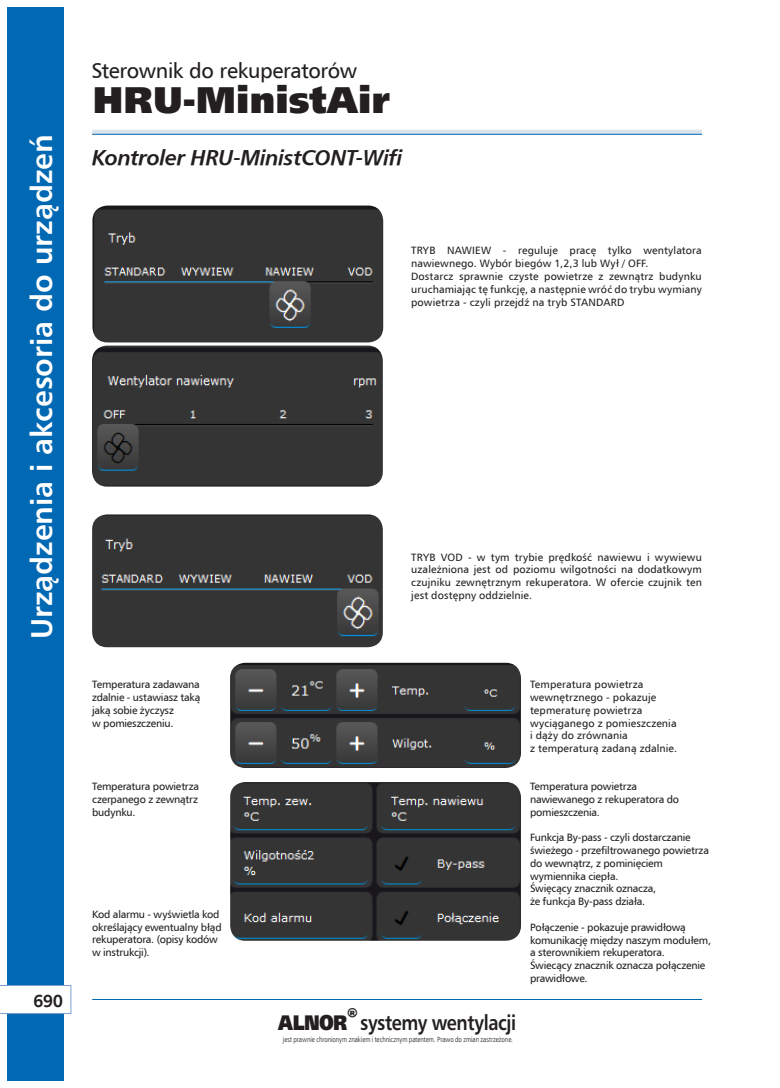
<style>
.page{position:relative;width:780px;height:1088px;background:#fff}
.page>*{position:absolute;margin:0;border:0;box-sizing:border-box;transform-origin:0 0}
.t1{font:37.5px "Humanist 777 TL Extra Black B";color:#231f20}
.t2{font:700 30px "Humanist 777 TL";color:#fff}
.t3{font:21.25px "Humanist 777 TL Bold Italic B";letter-spacing:-.02em;color:#231f20}
.t4{font:21.25px "Humanist 777 TL Roman B";letter-spacing:-.02em;color:#231f20}
.t5{font:700 21.25px "Humanist 777 TL";letter-spacing:-.025em;color:#231f20;scale:.85 1}
.t6{font:17.5px "Humanist 777 TL Bold B";color:#231f20}
.t7{font:10.62px/12.8px "Humanist 777 TL Roman B";letter-spacing:-.01em;color:#231f20}
.t8{font:10.62px/12.8px "Humanist 777 TL Roman B";letter-spacing:.01em;color:#231f20}
.t9{font:10.62px/12.8px "Humnst 777 EU Normal";letter-spacing:-.02em;color:#231f20;text-align:justify}
.t10{font:7.5px "Humnst 777 Lt Cn EU Normal";letter-spacing:-.01em;color:#231f20}
.s1{font-family:"Humanist 777 TL Extra Black B";font-weight:400}
</style>
<div class="page">
<div style="left:7px;top:7px;width:57px;height:1074px;background:#0168b3"></div>
<svg style="left:92px;top:130px;width:610px;height:4px;fill:#d9e3ed"></svg>
<hr style="left:92px;top:134px;width:610px;height:1px;background:#0168b3">
<hr style="left:92px;top:999px;width:610px;height:1px;background:#0168b3">
<div style="left:0;top:985px;width:71px;height:28px;background:#fff"></div>
<img style="left:92px;top:206px;width:291px;height:136px">
<img style="left:92px;top:514px;width:291px;height:133px">
<img style="left:92px;top:346px;width:291px;height:140px">
<img style="left:230px;top:782px;width:291px;height:159px">
<img style="left:230px;top:663px;width:291px;height:105px">
<h2 class="t2" style="left:22px;top:639px;width:506px;rotate:-90deg">Urządzenia i akcesoria do urządzeń</h2>
<h3 class="t6" style="left:33px;top:989px;width:32px">690</h3>
<h3 class="t4" style="left:91px;top:57px;width:267px">Sterownik do rekuperatorów</h3>
<h1 class="t1" style="left:93px;top:75px;width:298px">HRU-MinistAir</h1>
<h3 class="t3" style="left:92px;top:144px;width:312px">Kontroler HRU-MinistCONT-Wifi</h3>
<p class="t8" style="left:411px;top:244px;width:292px">TRYB NAWIEW - reguluje pracę tylko wentylatora nawiewnego. Wybór biegów 1,2,3 lub Wył / OFF.<br>Dostarcz sprawnie czyste powietrze z zewnątrz budynku uruchamiając tę funkcję, a następnie wróć do trybu wymiany powietrza - czyli przejdź na tryb STANDARD</p>
<p class="t7" style="left:92px;top:678px;width:110px">Temperatura zadawana zdalnie - ustawiasz taką jaką sobie życzysz<br>w pomieszczeniu.</p>
<p class="t9" style="left:92px;top:780px;width:109px">Temperatura powietrza czerpanego z zewnątrz budynku.</p>
<p class="t7" style="left:92px;top:907px;width:131px">Kod alarmu - wyświetla kod określający ewentualny błąd rekuperatora. (opisy kodów w instrukcji).</p>
<p class="t7" style="left:411px;top:550px;width:292px;text-align:justify">TRYB VOD - w tym trybie prędkość nawiewu i wywiewu uzależniona jest od poziomu wilgotności na dodatkowym czujniku zewnętrznym rekuperatora. W ofercie czujnik ten jest dostępny oddzielnie.</p>
<h3 class="t5" style="left:278px;top:1009px;width:281px"><span class="s1">ALNOR</span><sup>®</sup> systemy wentylacji</h3>
<p class="t10" style="left:283px;top:1035px;width:231px">jest prawnie chronionym znakiem i technicznym patentem. Prawo do zmian zastrzeżone.</p>
<p class="t8" style="left:530px;top:678px;width:148px">Temperatura powietrza wewnętrznego - pokazuje tepmeraturę powietrza wyciąganego z pomieszczenia i dąży do zrównania<br>z temperaturą zadaną zdalnie.</p>
<p class="t7" style="left:530px;top:780px;width:150px">Temperatura powietrza nawiewanego z rekuperatora do pomieszczenia.</p>
<p class="t7" style="left:530px;top:831px;width:180px">Funkcja By-pass - czyli dostarczanie świeżego - przefiltrowanego powietrza do wewnątrz, z pominięciem wymiennika ciepła.<br>Święcący znacznik oznacza,<br>że funkcja By-pass działa.</p>
<p class="t7" style="left:530px;top:920px;width:182px">Połączenie - pokazuje prawidłową komunikację między naszym modułem, a sterownikiem rekuperatora.<br>Świecący znacznik oznacza połączenie prawidłowe.</p>
</div>
